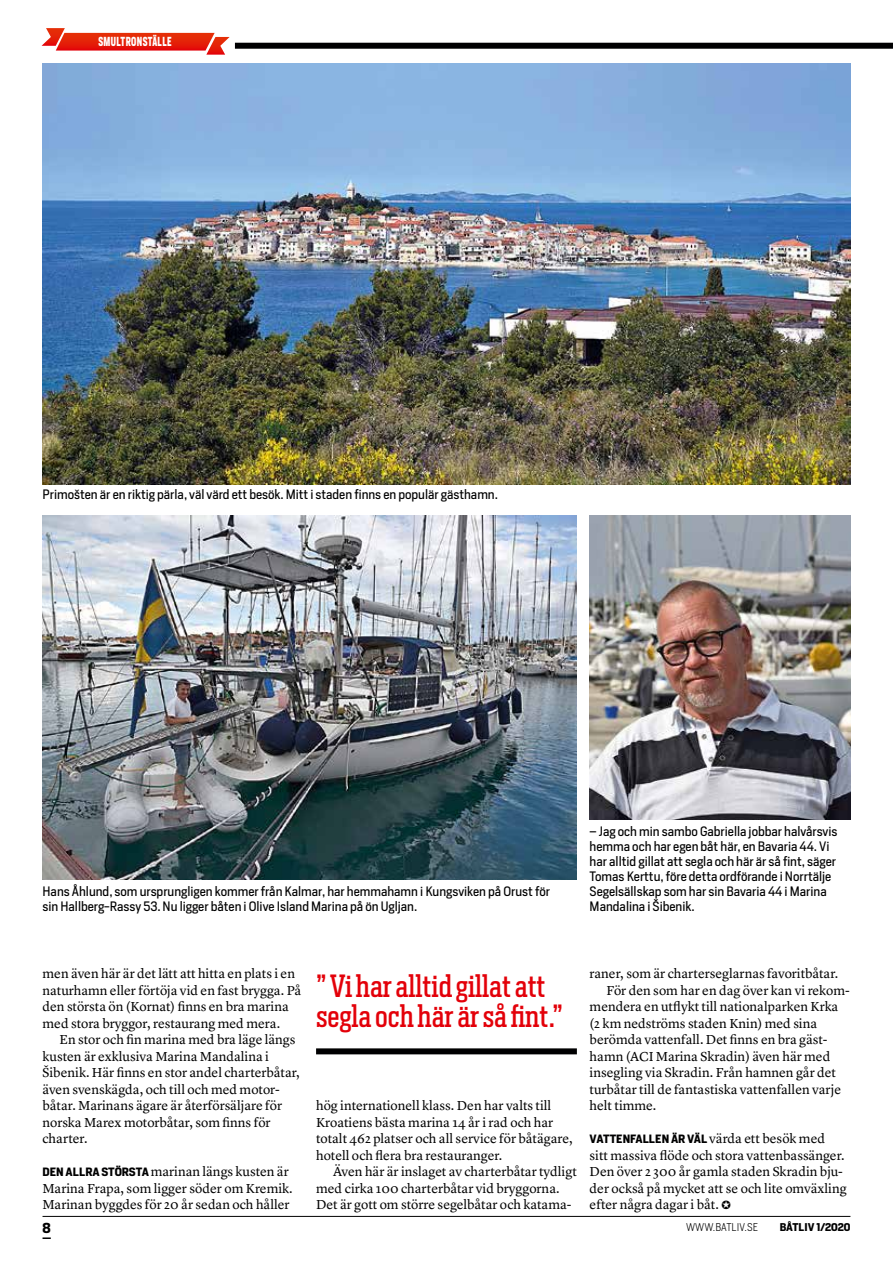
<style>
.page{position:relative;width:893px;height:1263px;background:#fff}
.page>*{position:absolute;margin:0;border:0;box-sizing:border-box;transform-origin:0 0}
.t1{font:30px/30px "Heron Serif Cond";color:#e30009}
.t2{font:13.5px/16.5px "Lyon Text";color:#000001}
.t3{font:700 13.5px "Heron Serif";color:#000001}
.t4{font:12.75px/15px "Heron Sans";color:#000001}
.t5{font:700 12.15px "Heron Sans Cond";letter-spacing:.04em;color:#fff;scale:.77 1}
.t6{font:700 11.25px "Heron Sans";color:#000001}
.t7{font:300 10.5px "Heron Sans";color:#000001}
.t8{font:700 10.5px "Heron Sans";color:#000001}
.s1{font-family:"Heron Sans";font-weight:700;font-size:11.25px}
.s2{font-family:"Lyon Text";font-weight:400;font-size:13.5px}
</style>
<div class="page">
<hr style="left:43px;top:1216px;width:807px;height:1px;background:#000001">
<svg style="left:43px;top:1237px;width:8px;height:2px"></svg>
<div style="left:235px;top:43px;width:658px;height:6px;background:#000001"></div>
<svg style="left:42px;top:28px;width:188px;height:27px"></svg>
<img style="left:43px;top:64px;width:807px;height:420px">
<img style="left:43px;top:515px;width:534px;height:364px">
<img style="left:590px;top:515px;width:260px;height:304px">
<div style="left:316px;top:1048px;width:261px;height:6px;background:#000001"></div>
<p class="t5" style="left:98px;top:33px;width:97px">SMULTRONSTÄLLE</p>
<p class="t4" style="left:43px;top:486px;width:457px">Primošten är en riktig pärla, väl värd ett besök. Mitt i staden finns en populär gästhamn.</p>
<p class="t4" style="left:43px;top:884px;width:509px">Hans Åhlund, som ursprungligen kommer från Kalmar, har hemmahamn i Kungsviken på Orust för sin Hallberg-Rassy 53. Nu ligger båten i Olive Island Marina på ön Ugljan.</p>
<p class="t4" style="left:590px;top:824px;width:249px">– Jag och min sambo Gabriella jobbar halvårsvis hemma och har egen båt här, en Bavaria 44. Vi har alltid gillat att segla och här är så fint, säger Tomas Kerttu, före detta ordförande i Norrtälje Segelsällskap som har sin Bavaria 44 i Marina Mandalina i Šibenik.</p>
<p class="t2" style="left:43px;top:964px;width:260px">men även här är det lätt att hitta en plats i en naturhamn eller förtöja vid en fast brygga. På den största ön (Kornat) finns en bra marina med stora bryggor, restaurang med mera.</p>
<p class="t2" style="left:43px;top:1030px;width:259px;text-indent:17px">En stor och fin marina med bra läge längs kusten är exklusiva Marina Mandalina i Šibenik. Här finns en stor andel charterbåtar, även svenskägda, och till och med motor&shy;båtar. Marinans ägare är återförsäljare för norska Marex motorbåtar, som finns för charter.</p>
<p class="t2" style="left:43px;top:1162px;width:252px"><span class="s1">DEN ALLRA STÖRSTA</span> marinan längs kusten är<br>Marina Frapa, som ligger söder om Kremik.<br>Marinan byggdes för 20 år sedan och håller</p>
<h1 class="t1" style="left:316px;top:971px;width:248px">” Vi har alltid gillat att segla och här är så fint.”</h1>
<p class="t2" style="left:316px;top:1096px;width:258px">hög internationell klass. Den har valts till Kroatiens bästa marina 14 år i rad och har totalt 462 platser och all service för båtägare, hotell och flera bra restauranger.</p>
<p class="t2" style="left:316px;top:1162px;width:262px;text-indent:17px">Även här är inslaget av charterbåtar tydligt med cirka 100 charterbåtar vid bryggorna.<br>Det är gott om större segelbåtar och katama-</p>
<p class="t2" style="left:590px;top:964px;width:250px">raner, som är charterseglarnas favoritbåtar.</p>
<p class="t2" style="left:607px;top:981px;width:245px">För den som har en dag över kan vi rekom-</p>
<p class="t2" style="left:590px;top:997px;width:250px">mendera en utflykt till nationalparken Krka</p>
<p class="t2" style="left:590px;top:1014px;width:229px">(2 km nedströms staden Knin) med sina</p>
<p class="t2" style="left:590px;top:1030px;width:239px">berömda vattenfall. Det finns en bra gäst-</p>
<p class="t2" style="left:590px;top:1047px;width:242px">hamn (ACI Marina Skradin) även här med</p>
<p class="t2" style="left:590px;top:1063px;width:248px">insegling via Skradin. Från hamnen går det</p>
<p class="t2" style="left:590px;top:1080px;width:253px">turbåtar till de fantastiska vattenfallen varje</p>
<p class="t2" style="left:590px;top:1096px;width:68px">helt timme.</p>
<p class="t6" style="left:590px;top:1131px;width:237px">VATTENFALLEN ÄR VÄL <span class="s2">värda ett besök med</span></p>
<p class="t2" style="left:590px;top:1146px;width:259px">sitt massiva flöde och stora vattenbassänger.<br>Den över 2 300 år gamla staden Skradin bju&shy;der också på mycket att se och lite omväxling efter några dagar i båt. ✪</p>
<p class="t3" style="left:43px;top:1219px;width:10px">8</p>
<p class="t7" style="left:686px;top:1220px;width:73px">WWW.BATLIV.SE</p>
<p class="t8" style="left:780px;top:1220px;width:72px">BÅTLIV 1/2020</p>
</div>
